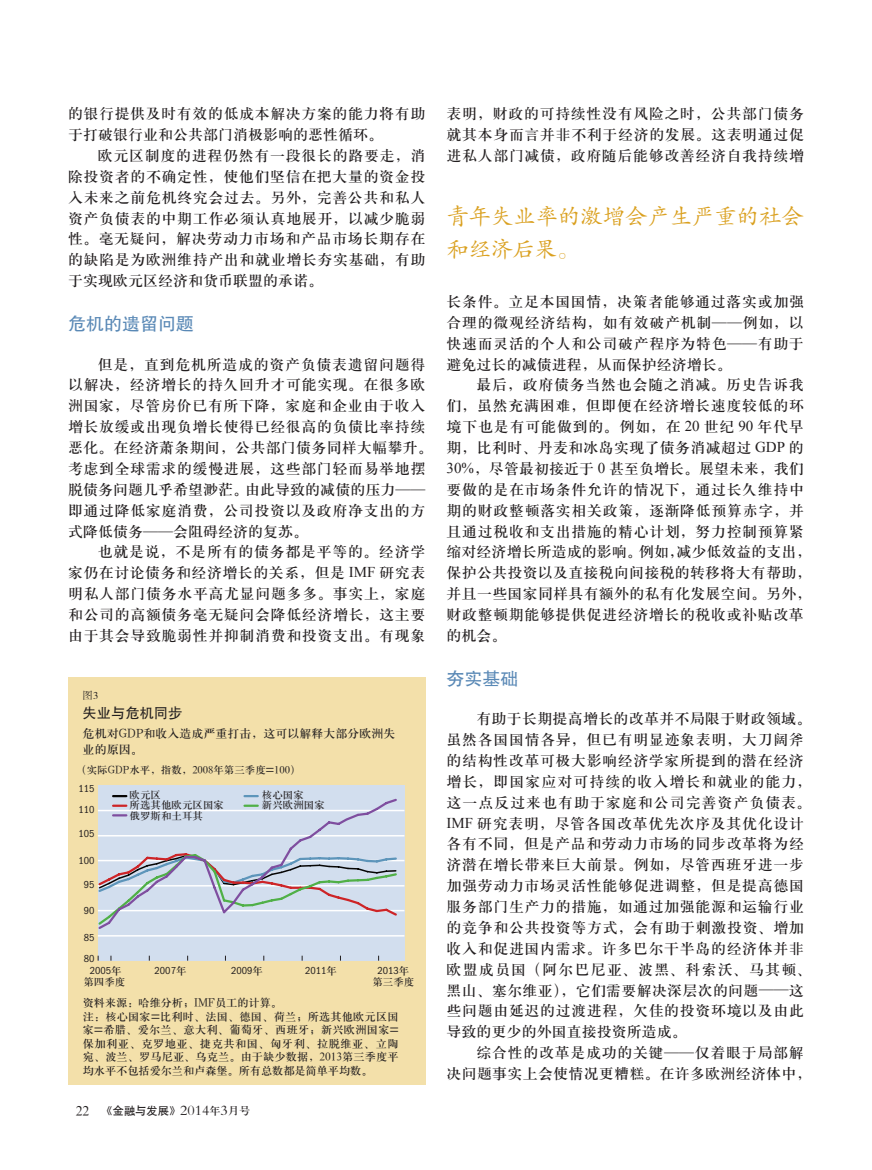
<style>
.page{position:relative;width:872px;height:1170px;background:#fff}
.page>*{position:absolute;margin:0;border:0;box-sizing:border-box;transform-origin:0 0}
.t1{font:22.5px/33px "FZKTK GBK1 0";letter-spacing:-.01em;color:#daa01f}
.t2{font:18px "FZHTK GBK1 0";color:#5a89b6}
.t3{font:15px/20.9px "H Ya 3 gj";letter-spacing:.04em;color:#231f20}
.t4{font:15px/20.9px "H Ya 3 gj";letter-spacing:.015em;color:#231f20}
.t5{font:14.25px "FZHTK GBK1 0";color:#231f20}
.t6{font:12px/15.8px "H Ya 3 gj";color:#231f20}
.t7{font:11.25px/13.5px "H Ya 3 gj";color:#231f20}
.t8{font:10.95px "H Yb 1 gj";color:#231f20}
.t9{font:10.5px "H Ya 3 gj";color:#231f20}
.t10{font:condensed 10.5px/21px "ITC Franklin Gothic Std";color:#231f20}
.t11{font:10.5px "FZSSK GBK1 0";color:#231f20}
.s1{font-family:"FZKTJW GB1 0"}
.s2{font-family:"Times New Roman"}
.s3{font-family:"H Ya 3 gj";font-stretch:normal}
.s4{font-family:"H Ya 3 gj";font-size:13.5px}
.s5{font-family:"FZSYJW GB1 0";font-size:14.7px}
.s6{font-family:"H Ya 3 gj"}
</style>
<div class="page">
<div style="left:68px;top:677px;width:357px;height:407px;background:#f3e0aa"></div>
<div style="left:98px;top:785px;width:306px;height:175px;background:#d2deee"></div>
<hr style="left:98px;top:935px;width:306px;height:1px;background:#fff">
<hr style="left:98px;top:909px;width:306px;height:2px;background:#fff">
<hr style="left:98px;top:885px;width:306px;height:1px;background:#fff">
<hr style="left:98px;top:859px;width:306px;height:2px;background:#fff">
<hr style="left:98px;top:835px;width:306px;height:1px;background:#fff">
<hr style="left:98px;top:809px;width:306px;height:2px;background:#fff">
<svg style="left:97px;top:795px;width:302px;height:134px"></svg>
<p class="t3" style="left:68px;top:103px;width:359px">的银行提供及时有效的低成本解决方案的能力将有助于打破银行业和公共部门消极影响的恶性循环。</p>
<p class="t3" style="left:68px;top:145px;width:359px;text-align:justify;text-indent:30px">欧元区制度的进程仍然有一段很长的路要走，消除投资者的不确定性，使他们坚信在把大量的资金投入未来之前危机终究会过去。另外，完善公共和私人资产负债表的中期工作必须认真地展开，以减少脆弱性。毫无疑问，解决劳动力市场和产品市场长期存在的缺陷是为欧洲维持产出和就业增长夯实基础，有助于实现欧元区经济和货币联盟的承诺。</p>
<p class="t2" style="left:68px;top:314px;width:127px">危机的遗留问题</p>
<p class="t3" style="left:68px;top:353px;width:366px;text-indent:30px">但是，直到危机所造成的资产负债表遗留问题得以解决，经济增长的持久回升才可能实现。在很多欧洲国家，尽管房价已有所下降，家庭和企业由于收入增长放缓或出现负增长使得已经很高的负债比率持续恶化。在经济萧条期间，公共部门债务同样大幅攀升。考虑到全球需求的缓慢进展，这些部门轻而易举地摆脱债务问题几乎希望渺茫。由此导致的减债的压力<span class="s1">——</span>即通过降低家庭消费，公司投资以及政府净支出的方式降低债务<span class="s1">——</span>会阻碍经济的复苏。</p>
<p class="t3" style="left:68px;top:541px;width:359px;text-align:justify;text-indent:30px">也就是说，不是所有的债务都是平等的。经济学家仍在讨论债务和经济增长的关系，但是 <span class="s2">IMF</span> 研究表明私人部门债务水平高尤显问题多多。事实上，家庭和公司的高额债务毫无疑问会降低经济增长，这主要由于其会导致脆弱性并抑制消费和投资支出。有现象</p>
<p class="t11" style="left:83px;top:689px;width:17px">图3</p>
<p class="t5" style="left:83px;top:705px;width:101px">失业与危机同步</p>
<p class="t6" style="left:83px;top:725px;width:314px">危机对GDP和收入造成严重打击，这可以解释大部分欧洲失业的原因。</p>
<p class="t9" style="left:76px;top:764px;width:226px">（实际GDP水平，指数，2008年第三季度=100）</p>
<p class="t10" style="left:78px;top:778px;width:18px">115<br>110</p>
<p class="t10" style="left:78px;top:823px;width:18px">105</p>
<p class="t10" style="left:78px;top:850px;width:18px">100</p>
<p class="t10" style="left:84px;top:874px;width:12px">95</p>
<p class="t10" style="left:84px;top:899px;width:12px">90</p>
<p class="t10" style="left:84px;top:926px;width:12px">85<br>80</p>
<p class="t10" style="left:90px;top:960px;width:33px">2005<span class="s3">年</span></p>
<p class="t9" style="left:83px;top:976px;width:44px">第四季度</p>
<p class="t9" style="left:130px;top:789px;width:33px">欧元区</p>
<p class="t9" style="left:262px;top:789px;width:43px">核心国家</p>
<p class="t9" style="left:130px;top:800px;width:96px">所选其他欧元区国家</p>
<p class="t9" style="left:262px;top:800px;width:64px">新兴欧洲国家</p>
<p class="t9" style="left:130px;top:810px;width:75px">俄罗斯和土耳其</p>
<p class="t10" style="left:155px;top:960px;width:33px">2007<span class="s3">年</span></p>
<p class="t10" style="left:231px;top:960px;width:33px">2009<span class="s3">年</span></p>
<p class="t10" style="left:305px;top:960px;width:33px">2011<span class="s3">年</span></p>
<p class="t10" style="left:377px;top:960px;width:33px">2013<span class="s3">年</span></p>
<p class="t9" style="left:372px;top:976px;width:43px">第三季度</p>
<p class="t7" style="left:83px;top:996px;width:317px">资料来源：哈维分析；IMF员工的计算。<br>注：核心国家=比利时、法国、德国、荷兰；所选其他欧元区国家=希腊、爱尔兰、意大利、葡萄牙、西班牙；新兴欧洲国家=保加利亚、克罗地亚、捷克共和国、匈牙利、拉脱维亚、立陶宛、波兰、罗马尼亚、乌克兰。由于缺少数据，2013第三季度平均水平不包括爱尔兰和卢森堡。所有总数都是简单平均数。</p>
<p class="t8" style="left:76px;top:1105px;width:176px"><span class="s4">22</span> 《金融与发展》<span class="s5">2014</span><span class="s6">年</span><span class="s5">3</span><span class="s6">月号</span></p>
<p class="t3" style="left:446px;top:103px;width:359px;text-align:justify">表明，财政的可持续性没有风险之时，公共部门债务就其本身而言并非不利于经济的发展。这表明通过促进私人部门减债，政府随后能够改善经济自我持续增</p>
<h1 class="t1" style="left:446px;top:200px;width:359px">青年失业率的激增会产生严重的社会和经济后果。</h1>
<p class="t3" style="left:446px;top:291px;width:359px;text-align:justify">长条件。立足本国国情，决策者能够通过落实或加强合理的微观经济结构，如有效破产机制<span class="s1">——</span>例如，以快速而灵活的个人和公司破产程序为特色<span class="s1">——</span>有助于避免过长的减债进程，从而保护经济增长。</p>
<p class="t3" style="left:446px;top:374px;width:366px;text-indent:30px">最后，政府债务当然也会随之消减。历史告诉我们，虽然充满困难，但即便在经济增长速度较低的环境下也是有可能做到的。例如，在 <span class="s2">20</span> 世纪 <span class="s2">90</span> 年代早期，比利时、丹麦和冰岛实现了债务消减超过 <span class="s2">GDP</span> 的<br><span class="s2">30%</span>，尽管最初接近于 <span class="s2">0</span> 甚至负增长。展望未来，我们要做的是在市场条件允许的情况下，通过长久维持中期的财政整顿落实相关政策，逐渐降低预算赤字，并且通过税收和支出措施的精心计划，努力控制预算紧缩对经济增长所造成的影响。例如，减少低效益的支出，保护公共投资以及直接税向间接税的转移将大有帮助，并且一些国家同样具有额外的私有化发展空间。另外，财政整顿期能够提供促进经济增长的税收或补贴改革的机会。</p>
<p class="t2" style="left:446px;top:669px;width:73px">夯实基础</p>
<p class="t3" style="left:446px;top:708px;width:366px;text-indent:30px">有助于长期提高增长的改革并不局限于财政领域。虽然各国国情各异，但已有明显迹象表明，大刀阔斧的结构性改革可极大影响经济学家所提到的潜在经济增长，即国家应对可持续的收入增长和就业的能力，这一点反过来也有助于家庭和公司完善资产负债表。<br><span class="s2">IMF</span> 研究表明，尽管各国改革优先次序及其优化设计各有不同，但是产品和劳动力市场的同步改革将为经济潜在增长带来巨大前景。例如，尽管西班牙进一步加强劳动力市场灵活性能够促进调整，但是提高德国服务部门生产力的措施，如通过加强能源和运输行业的竞争和公共投资等方式，会有助于刺激投资、增加收入和促进国内需求。许多巴尔干半岛的经济体并非欧盟成员国（阿尔巴尼亚、波黑、科索沃、马其顿、黑山、塞尔维亚），它们需要解决深层次的问题<span class="s1">——</span>这些问题由延迟的过渡进程，欠佳的投资环境以及由此导致的更少的外国直接投资所造成。</p>
<p class="t4" style="left:446px;top:1042px;width:366px;text-indent:30px">综合性的改革是成功的关键<span class="s1">——</span>仅着眼于局部解决问题事实上会使情况更糟糕。在许多欧洲经济体中，</p>
</div>
